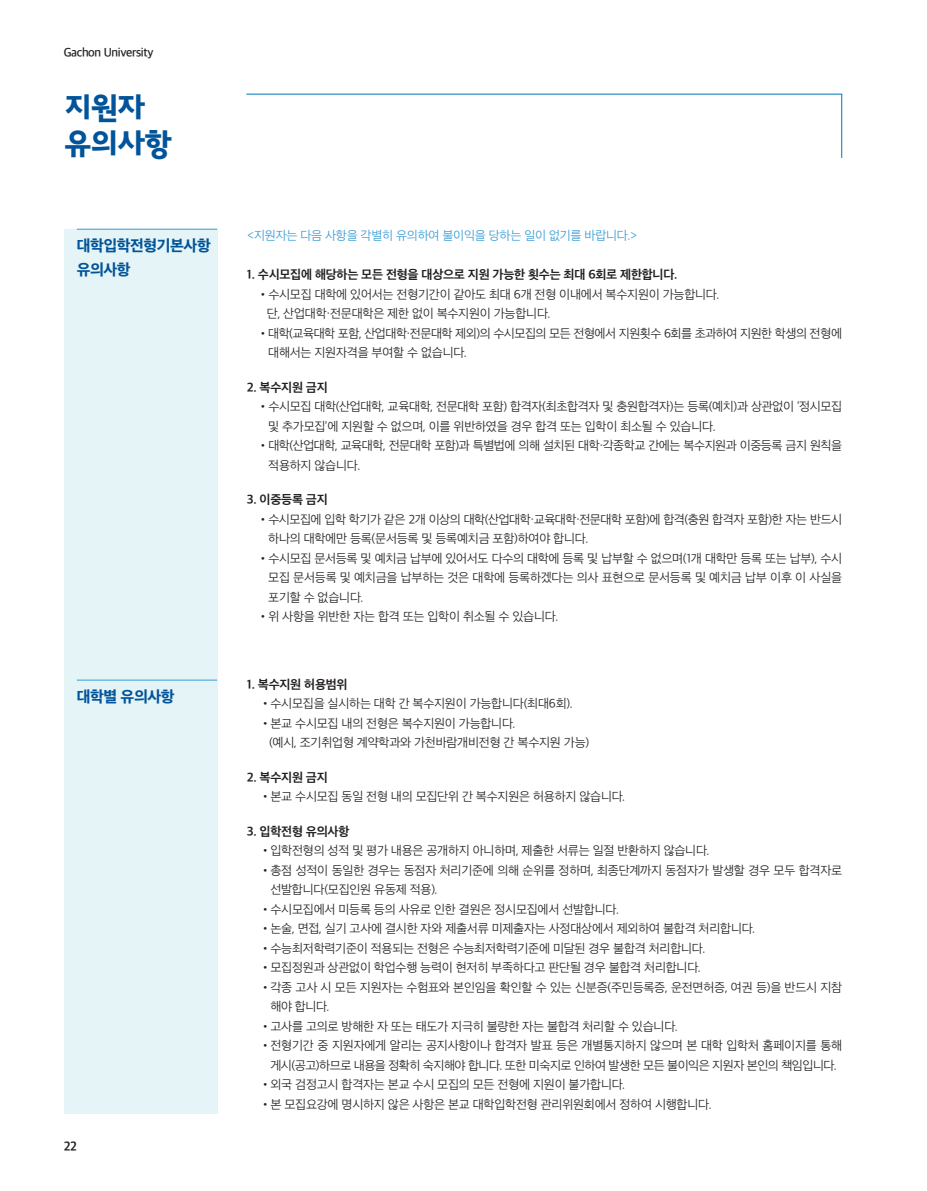
<style>
.page{position:relative;width:927px;height:1191px;background:#fff}
.page>*{position:absolute;margin:0;border:0;box-sizing:border-box;transform-origin:0 0}
.t1{font:30px "SD Gothic Neoc g Ex Bd";letter-spacing:-.03em;color:#01549a}
.t2{font:15px "SD Gothic Neoa h Ex Bd";letter-spacing:-.03em;color:#01549a}
.t3{font:12.3px "SD Gothic Neoa g Bd";color:#231f20;scale:.95 1}
.t4{font:12px/19.5px "SD Gothic Neoa c Lt";letter-spacing:-.02em;color:#231f20}
.t5{font:12px/19.5px "SD Gothic Neoa c Lt";letter-spacing:-.04em;color:#231f20}
.t6{font:12px "SD Gothic Neoa g Bd";letter-spacing:-.02em;color:#231f20}
.t7{font:12px "SD Gothic Neoa c Lt";letter-spacing:-.02em;color:#359bd6}
.t8{font:11.7px "SD Gothic Neoa f Sm";letter-spacing:-.03em;color:#231f20}
</style>
<div class="page">
<div style="left:64px;top:229px;width:153px;height:884px;background:#e5f4f6"></div>
<hr style="left:77px;top:229px;width:140px;height:1px;background:#359bd6">
<hr style="left:77px;top:679px;width:140px;height:1px;background:#359bd6">
<hr style="left:246px;top:94px;width:596px;height:1px;background:#1987bc">
<hr style="left:841px;top:94px;width:1px;height:64px;background:#1987bc">
<p class="t8" style="left:64px;top:47px;width:91px">Gachon University</p>
<p class="t1" style="left:64px;top:92px;width:82px">지원자</p>
<p class="t1" style="left:64px;top:128px;width:109px">유의사항</p>
<p class="t2" style="left:77px;top:238px;width:135px">대학입학전형기본사항</p>
<p class="t2" style="left:77px;top:262px;width:55px">유의사항</p>
<p class="t2" style="left:77px;top:689px;width:99px">대학별 유의사항</p>
<p class="t3" style="left:64px;top:1140px;width:15px">22</p>
<p class="t7" style="left:247px;top:230px;width:392px">&lt;지원자는 다음 사항을 각별히 유의하여 불이익을 당하는 일이 없기를 바랍니다.&gt;</p>
<p class="t6" style="left:247px;top:268px;width:432px">1. 수시모집에 해당하는 모든 전형을 대상으로 지원 가능한 횟수는 최대 6회로 제한합니다.</p>
<p class="t4" style="left:258px;top:284px;width:463px">•수시모집 대학에 있어서는 전형기간이 같아도 최대 6개 전형 이내에서 복수지원이 가능합니다.</p>
<p class="t4" style="left:267px;top:304px;width:285px">단, 산업대학·전문대학은 제한 없이 복수지원이 가능합니다.</p>
<p class="t5" style="left:268px;top:323px;width:576px;text-indent:-11px">•대학(교육대학 포함, 산업대학·전문대학 제외)의 수시모집의 모든 전형에서 지원횟수 6회를 초과하여 지원한 학생의 전형에 대해서는 지원자격을 부여할 수 없습니다.</p>
<p class="t6" style="left:247px;top:381px;width:82px">2. 복수지원 금지</p>
<p class="t4" style="left:268px;top:397px;width:575px;text-indent:-11px">•수시모집 대학(산업대학, 교육대학, 전문대학 포함) 합격자(최초합격자 및 충원합격자)는 등록(예치)과 상관없이 ‘정시모집 및 추가모집’에 지원할 수 없으며, 이를 위반하였을 경우 합격 또는 입학이 최소될 수 있습니다.</p>
<p class="t5" style="left:268px;top:436px;width:575px;text-indent:-11px">•대학(산업대학, 교육대학, 전문대학 포함)과 특별법에 의해 설치된 대학·각종학교 간에는 복수지원과 이중등록 금지 원칙을 적용하지 않습니다.</p>
<p class="t6" style="left:247px;top:493px;width:82px">3. 이중등록 금지</p>
<p class="t5" style="left:268px;top:509px;width:576px;text-indent:-11px">•수시모집에 입학 학기가 같은 2개 이상의 대학(산업대학·교육대학·전문대학 포함)에 합격(충원 합격자 포함)한 자는 반드시 하나의 대학에만 등록(문서등록 및 등록예치금 포함)하여야 합니다.</p>
<p class="t4" style="left:268px;top:548px;width:576px;text-align:justify;text-indent:-11px">•수시모집 문서등록 및 예치금 납부에 있어서도 다수의 대학에 등록 및 납부할 수 없으며(1개 대학만 등록 또는 납부), 수시 모집 문서등록 및 예치금을 납부하는 것은 대학에 등록하겠다는 의사 표현으로 문서등록 및 예치금 납부 이후 이 사실을 포기할 수 없습니다.</p>
<p class="t4" style="left:258px;top:607px;width:302px">•위 사항을 위반한 자는 합격 또는 입학이 취소될 수 있습니다.</p>
<p class="t6" style="left:247px;top:678px;width:102px">1. 복수지원 허용범위</p>
<p class="t4" style="left:260px;top:694px;width:315px">•수시모집을 실시하는 대학 간 복수지원이 가능합니다(최대6회).</p>
<p class="t4" style="left:260px;top:713px;width:257px">•본교 수시모집 내의 전형은 복수지원이 가능합니다.</p>
<p class="t4" style="left:269px;top:733px;width:322px">(예시, 조기취업형 계약학과와 가천바람개비전형 간 복수지원 가능)</p>
<p class="t6" style="left:247px;top:771px;width:82px">2. 복수지원 금지</p>
<p class="t4" style="left:260px;top:787px;width:367px">•본교 수시모집 동일 전형 내의 모집단위 간 복수지원은 허용하지 않습니다.</p>
<p class="t6" style="left:247px;top:825px;width:104px">3. 입학전형 유의사항</p>
<p class="t4" style="left:260px;top:841px;width:451px">•입학전형의 성적 및 평가 내용은 공개하지 아니하며, 제출한 서류는 일절 반환하지 않습니다.</p>
<p class="t4" style="left:270px;top:860px;width:573px;text-indent:-11px">•총점 성적이 동일한 경우는 동점자 처리기준에 의해 순위를 정하며, 최종단계까지 동점자가 발생할 경우 모두 합격자로 선발합니다(모집인원 유동제 적용).</p>
<p class="t4" style="left:260px;top:899px;width:361px">•수시모집에서 미등록 등의 사유로 인한 결원은 정시모집에서 선발합니다.</p>
<p class="t4" style="left:260px;top:919px;width:497px">•논술, 면접, 실기 고사에 결시한 자와 제출서류 미제출자는 사정대상에서 제외하여 불합격 처리합니다.</p>
<p class="t4" style="left:260px;top:938px;width:447px">•수능최저학력기준이 적용되는 전형은 수능최저학력기준에 미달된 경우 불합격 처리합니다.</p>
<p class="t4" style="left:260px;top:958px;width:443px">•모집정원과 상관없이 학업수행 능력이 현저히 부족하다고 판단될 경우 불합격 처리합니다.</p>
<p class="t4" style="left:270px;top:977px;width:573px;text-indent:-11px">•각종 고사 시 모든 지원자는 수험표와 본인임을 확인할 수 있는 신분증(주민등록증, 운전면허증, 여권 등)을 반드시 지참 해야 합니다.</p>
<p class="t4" style="left:260px;top:1016px;width:420px">•고사를 고의로 방해한 자 또는 태도가 지극히 불량한 자는 불합격 처리할 수 있습니다.</p>
<p class="t4" style="left:260px;top:1036px;width:584px;text-align:center">•전형기간 중 지원자에게 알리는 공지사항이나 합격자 발표 등은 개별통지하지 않으며 본 대학 입학처 홈페이지를 통해 게시(공고)하므로 내용을 정확히 숙지해야 합니다. 또한 미숙지로 인하여 발생한 모든 불이익은 지원자 본인의 책임입니다.</p>
<p class="t4" style="left:260px;top:1075px;width:367px">•외국 검정고시 합격자는 본교 수시 모집의 모든 전형에 지원이 불가합니다.</p>
<p class="t4" style="left:260px;top:1094px;width:453px">•본 모집요강에 명시하지 않은 사항은 본교 대학입학전형 관리위원회에서 정하여 시행합니다.</p>
</div>
